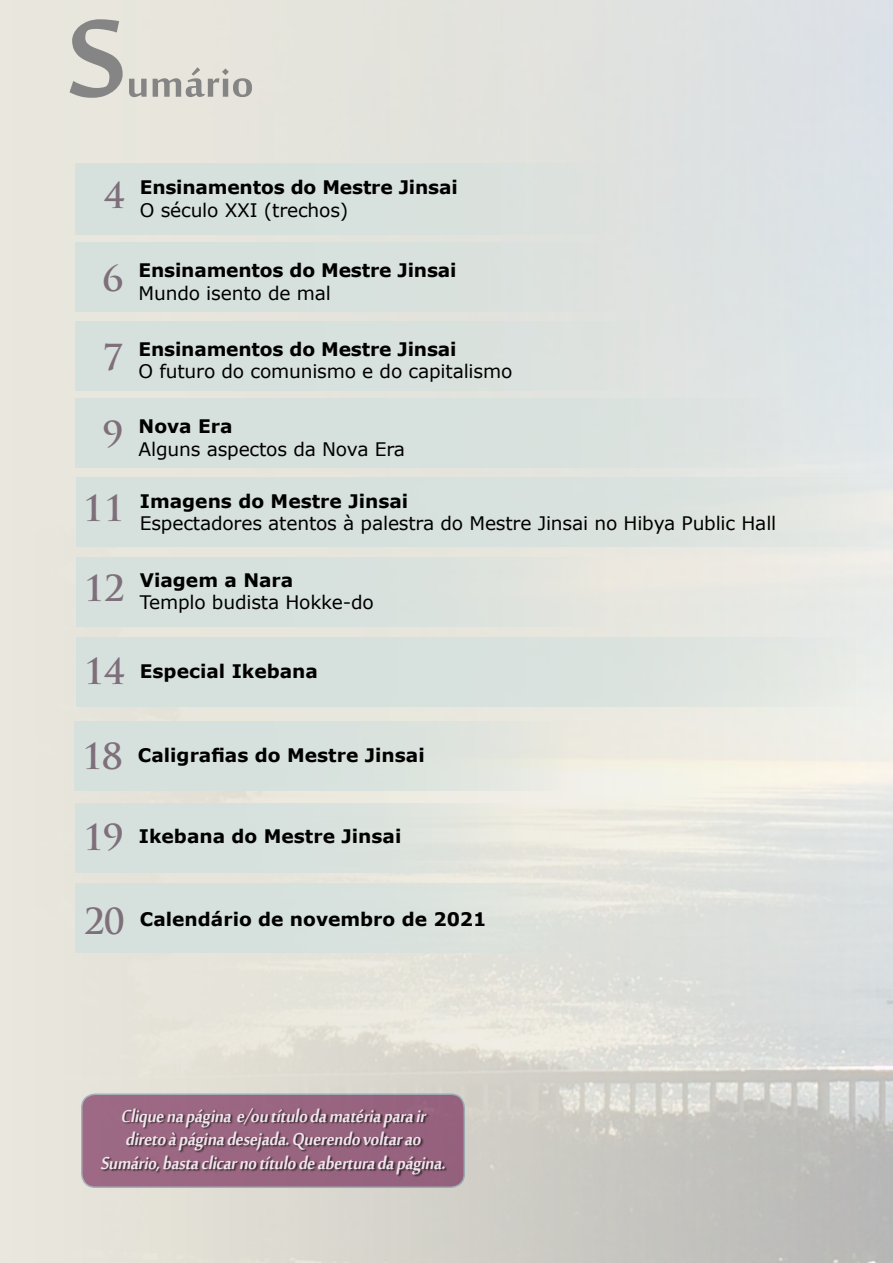
<style>
.page{position:relative;width:893px;height:1263px;background:#fff}
.page>*{position:absolute;margin:0;border:0;box-sizing:border-box;transform-origin:0 0}
.Jinsai_page{font:700 153px "Sakkal Majalla";color:#858585}
.Jinsai_page-2{font:700 54px "Sakkal Majalla";color:#858585}
.t1{font:700 34.95px "Trajan Pro";letter-spacing:-.03em;color:#7f6f7a}
.t2{font:italic 700 23.7px/23.7px "Sakkal Majalla";color:#fff;text-align:center;scale:.9 1}
.t3{font:700 18.6px "Verdana";color:#000}
.t4{font:18.6px "Verdana";letter-spacing:-.01em;color:#000}
</style>
<div class="page">
<div style="left:75px;top:164px;width:541px;height:71px;background:#d6e1de"></div>
<div style="left:76px;top:477px;width:817px;height:70px;background:#d6e1de"></div>
<div style="left:75px;top:398px;width:708px;height:70px;background:#d6e1de"></div>
<div style="left:75px;top:242px;width:539px;height:70px;background:#d6e1de"></div>
<div style="left:75px;top:321px;width:563px;height:70px;background:#d6e1de"></div>
<div style="left:76px;top:557px;width:524px;height:70px;background:#d6e1de"></div>
<div style="left:76px;top:637px;width:780px;height:70px;background:#d6e1de"></div>
<div style="left:75px;top:883px;width:525px;height:70px;background:#d6e1de"></div>
<div style="left:75px;top:721px;width:492px;height:70px;background:#d6e1de"></div>
<div style="left:75px;top:802px;width:438px;height:70px;background:#d6e1de"></div>
<div style="left:82px;top:1094px;width:382px;height:93px;background:#996681;border-radius:14px"></div>
<div style="left:81px;top:1093px;width:384px;height:95px;border:2px solid #738da4;border-radius:14px"></div>
<div style="left:101px;top:1108px;width:346px;height:69px;background:#000;opacity:.75"></div>
<p class="Jinsai_page" style="left:68px;top:-26px;width:60px">S</p>
<p class="Jinsai_page-2" style="left:126px;top:53px;width:129px">umário</p>
<p class="t1" style="left:104px;top:173px;width:22px">4</p>
<p class="t3" style="left:140px;top:174px;width:319px">Ensinamentos do Mestre Jinsai</p>
<p class="t4" style="left:140px;top:197px;width:210px">O século XXI (trechos)</p>
<p class="t1" style="left:103px;top:256px;width:22px">6</p>
<p class="t3" style="left:139px;top:257px;width:319px">Ensinamentos do Mestre Jinsai</p>
<p class="t4" style="left:139px;top:280px;width:194px">Mundo isento de mal</p>
<p class="t1" style="left:103px;top:335px;width:22px">7</p>
<p class="t3" style="left:139px;top:336px;width:319px">Ensinamentos do Mestre Jinsai</p>
<p class="t4" style="left:139px;top:359px;width:375px">O futuro do comunismo e do capitalismo</p>
<p class="t1" style="left:103px;top:413px;width:22px">9</p>
<p class="t3" style="left:139px;top:413px;width:96px">Nova Era</p>
<p class="t4" style="left:139px;top:436px;width:268px">Alguns aspectos da Nova Era</p>
<p class="t1" style="left:83px;top:487px;width:43px">11</p>
<p class="t3" style="left:140px;top:488px;width:270px">Imagens do Mestre Jinsai</p>
<p class="t4" style="left:140px;top:511px;width:638px">Espectadores atentos à palestra do Mestre Jinsai no Hibya Public Hall</p>
<p class="t1" style="left:84px;top:567px;width:42px">12</p>
<p class="t3" style="left:140px;top:567px;width:155px">Viagem a Nara</p>
<p class="t4" style="left:140px;top:589px;width:236px">Templo budista Hokke-do</p>
<p class="t1" style="left:84px;top:650px;width:42px">14</p>
<p class="t3" style="left:140px;top:658px;width:180px">Especial Ikebana</p>
<p class="t1" style="left:82px;top:734px;width:42px">18</p>
<p class="t3" style="left:138px;top:742px;width:288px">Caligrafias do Mestre Jinsai</p>
<p class="t1" style="left:83px;top:815px;width:42px">19</p>
<p class="t3" style="left:139px;top:823px;width:264px">Ikebana do Mestre Jinsai</p>
<p class="t1" style="left:84px;top:899px;width:42px">20</p>
<p class="t3" style="left:140px;top:905px;width:348px">Calendário de novembro de 2021</p>
<p class="t2" style="left:100px;top:1105px;width:390px">Cliquenapáginae/outítulodamatériaparair diretoàpáginadesejada.Querendovoltarao<br>Sumário,bastaclicarnotítulodeaberturadapágina.</p>
</div>
